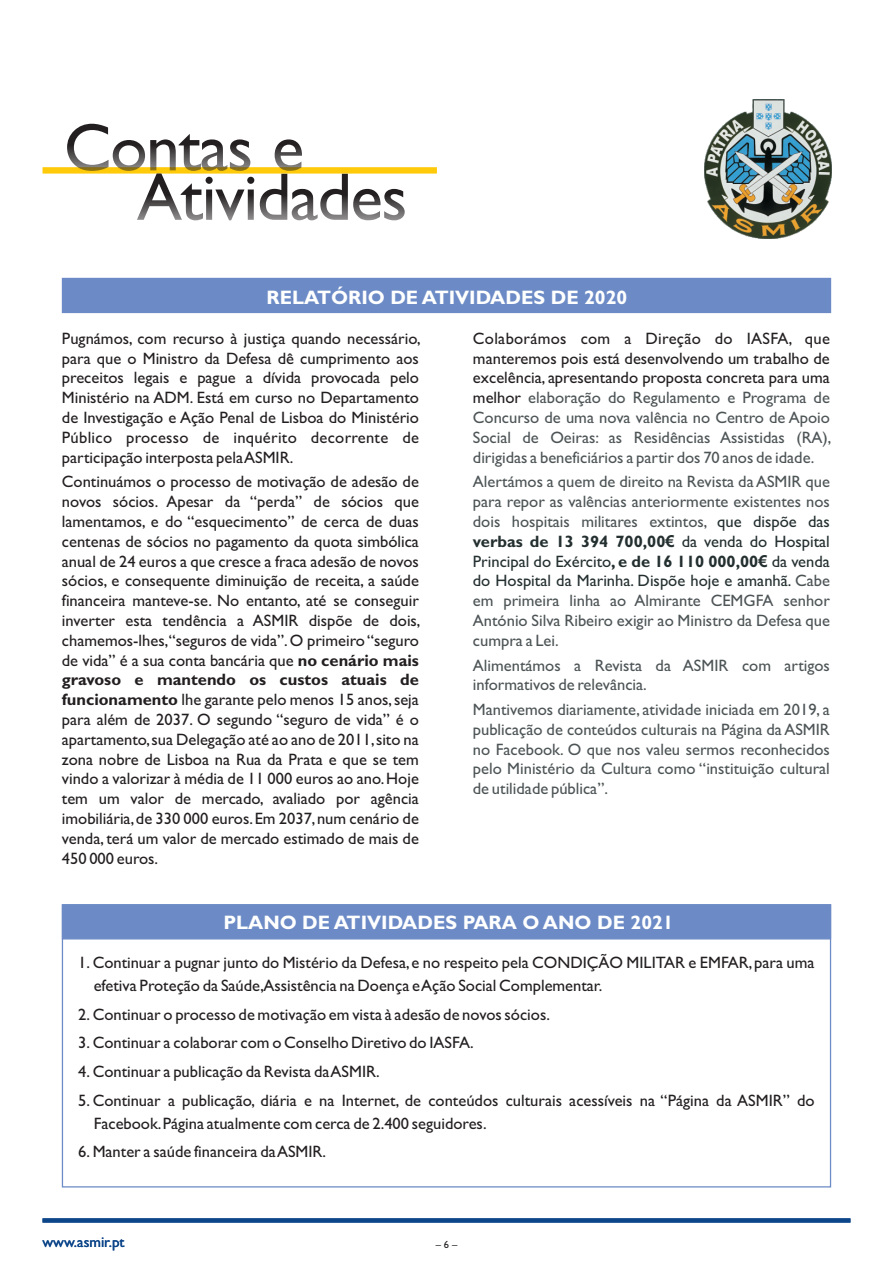
<style>
.page{position:relative;width:893px;height:1263px;background:#fff}
.page>*{position:absolute;margin:0;border:0;box-sizing:border-box;transform-origin:0 0}
.t1{font:67.5px/49.5px "Gill Sans";letter-spacing:-.02em;color:#231f20}
.t2{font:700 19.5px "Gill Sans";color:#fff}
.t3{font:16.5px/19.8px "Gill Sans";color:#231f20;text-align:justify}
.t4{font:16.5px/19.8px "Gill Sans";color:#4d5456;text-align:justify}
.t5{font:16.5px/19.8px "Gill Sans";color:#242f30;text-align:justify}
.t6{font:16.5px "Gill Sans";letter-spacing:.02em;color:#231f20}
.t7{font:15px "Gill Sans";color:#0c4589}
.t8{font:10.5px "Gill Sans";color:#231f20}
.s1{color:#231f20}
.s2{font-weight:700}
.s3{font-family:"Arial";font-weight:700}
.s4{color:#242f30}
</style>
<div class="page">
<svg style="left:43px;top:1218px;width:807px;height:4px;background:#134a8c"></svg>
<div style="left:43px;top:167px;width:394px;height:7px;background:#feca0a"></div>
<div style="left:61px;top:277px;width:771px;height:37px;background:#6c8bc6"></div>
<div style="left:61px;top:904px;width:771px;height:36px;background:#6c8bc6"></div>
<img style="left:704px;top:99px;width:128px;height:139px">
<h1 class="t1" style="left:137px;top:130px;width:272px;text-indent:-73px">Contas e<br>Atividades</h1>
<p class="t2" style="left:267px;top:291px;width:362px">RELATÓRIO DE ATIVIDADES DE 2020</p>
<p class="t3" style="left:62px;top:330px;width:360px">Pugnámos, com recurso à justiça quando necessário,</p>
<p class="t6" style="left:473px;top:332px;width:358px">Colaborámos com a Direção do IASFA, que</p>
<p class="t3" style="left:62px;top:350px;width:359px">para que o Ministro da Defesa dê cumprimento aos</p>
<p class="t3" style="left:473px;top:350px;width:358px">manteremos pois está desenvolvendo um trabalho de</p>
<p class="t3" style="left:62px;top:370px;width:358px">preceitos legais e pague a dívida provocada pelo</p>
<p class="t3" style="left:473px;top:370px;width:358px">excelência, apresentando proposta concreta para uma</p>
<p class="t3" style="left:62px;top:389px;width:359px">Ministério na ADM. Está em curso no Departamento</p>
<p class="t4" style="left:473px;top:389px;width:358px"><span class="s1">melhor</span> elaboração do Regulamento e Programa de</p>
<p class="t3" style="left:62px;top:409px;width:359px">de Investigação e Ação Penal de Lisboa do Ministério Público processo de inquérito decorrente de participação interposta pela ASMIR.</p>
<p class="t3" style="left:62px;top:474px;width:360px">Continuámos o processo de motivação de adesão de novos sócios. Apesar da “perda” de sócios que lamentamos, e do “esquecimento” de cerca de duas centenas de sócios no pagamento da quota simbólica anual de 24 euros a que cresce a fraca adesão de novos sócios, e consequente diminuição de receita, a saúde financeira manteve-se. No entanto, até se conseguir inverter esta tendência a ASMIR dispõe de dois, chamemos-lhes,“seguros de vida”.O primeiro “seguro de vida” é a sua conta bancária que <span class="s2">no cenário mais gravoso e mantendo os custos atuais de funcionamento</span> lhe garante pelo menos 15 anos,seja para além de 2037. O segundo “seguro de vida” é o apartamento,sua Delegação até ao ano de 2011,sito na zona nobre de Lisboa na Rua da Prata e que se tem vindo a valorizar à média de 11 000 euros ao ano.Hoje tem um valor de mercado, avaliado por agência imobiliária,de 330 000 euros.Em 2037,num cenário de venda,terá um valor de mercado estimado de mais de 450 000 euros.</p>
<p class="t4" style="left:473px;top:409px;width:360px">Concurso de uma nova valência no Centro de Apoio Social de Oeiras: as Residências Assistidas (RA), dirigidas a beneficiários a partir dos 70 anos de idade.</p>
<p class="t4" style="left:473px;top:474px;width:359px">Alertámos a quem de direito na Revista da ASMIR que para repor as valências anteriormente existentes nos dois hospitais militares extintos,</p>
<p class="t5" style="left:473px;top:513px;width:359px;text-indent:244px">que dispõe das <span class="s2">verbas de 13 394 700,00</span><span class="s3">€</span> da venda do Hospital Principal do Exército<span class="s2">, e de 16 110 000,00</span><span class="s3">€</span> da venda</p>
<p class="t4" style="left:473px;top:573px;width:359px"><span class="s4">do Hospital da Marinha. Dispõe hoje e amanhã.</span> Cabe em primeira linha ao Almirante CEMGFA senhor António Silva Ribeiro exigir ao Ministro da Defesa que cumpra a Lei.</p>
<p class="t4" style="left:473px;top:657px;width:359px">Alimentámos a Revista da ASMIR com artigos informativos de relevância.</p>
<p class="t4" style="left:473px;top:701px;width:359px">Mantivemos diariamente, atividade iniciada em 2019, a publicação de conteúdos culturais na Página da ASMIR no Facebook. O que nos valeu sermos reconhecidos pelo Ministério da Cultura como “instituição cultural de utilidade pública”.</p>
<p class="t2" style="left:223px;top:915px;width:452px">PLANO DE ATIVIDADES PARA O ANO DE 2021</p>
<p class="t3" style="left:94px;top:953px;width:722px;line-height:23px;text-indent:-15px">1. Continuar a pugnar junto do Mistério da Defesa,e no respeito pela CONDIÇÃO MILITAR e EMFAR,para uma efetiva Proteção da Saúde,Assistência na Doença e Ação Social Complementar.</p>
<p class="t3" style="left:78px;top:1006px;width:473px">2. Continuar o processo de motivação em vista à adesão de novos sócios.</p>
<p class="t3" style="left:78px;top:1034px;width:397px">3. Continuar a colaborar com o Conselho Diretivo do IASFA.</p>
<p class="t3" style="left:78px;top:1063px;width:303px">4. Continuar a publicação da Revista da ASMIR.</p>
<p class="t3" style="left:94px;top:1090px;width:722px;line-height:23px;text-indent:-15px">5. Continuar a publicação, diária e na Internet, de conteúdos culturais acessíveis na “Página da ASMIR” do<br>Facebook.Página atualmente com cerca de 2.400 seguidores.</p>
<p class="t3" style="left:78px;top:1144px;width:249px">6.Manter a saúde financeira da ASMIR.</p>
<p class="t7" style="left:43px;top:1237px;width:83px">www.asmir.pt</p>
<p class="t8" style="left:436px;top:1240px;width:23px">– 6 –</p>
</div>
